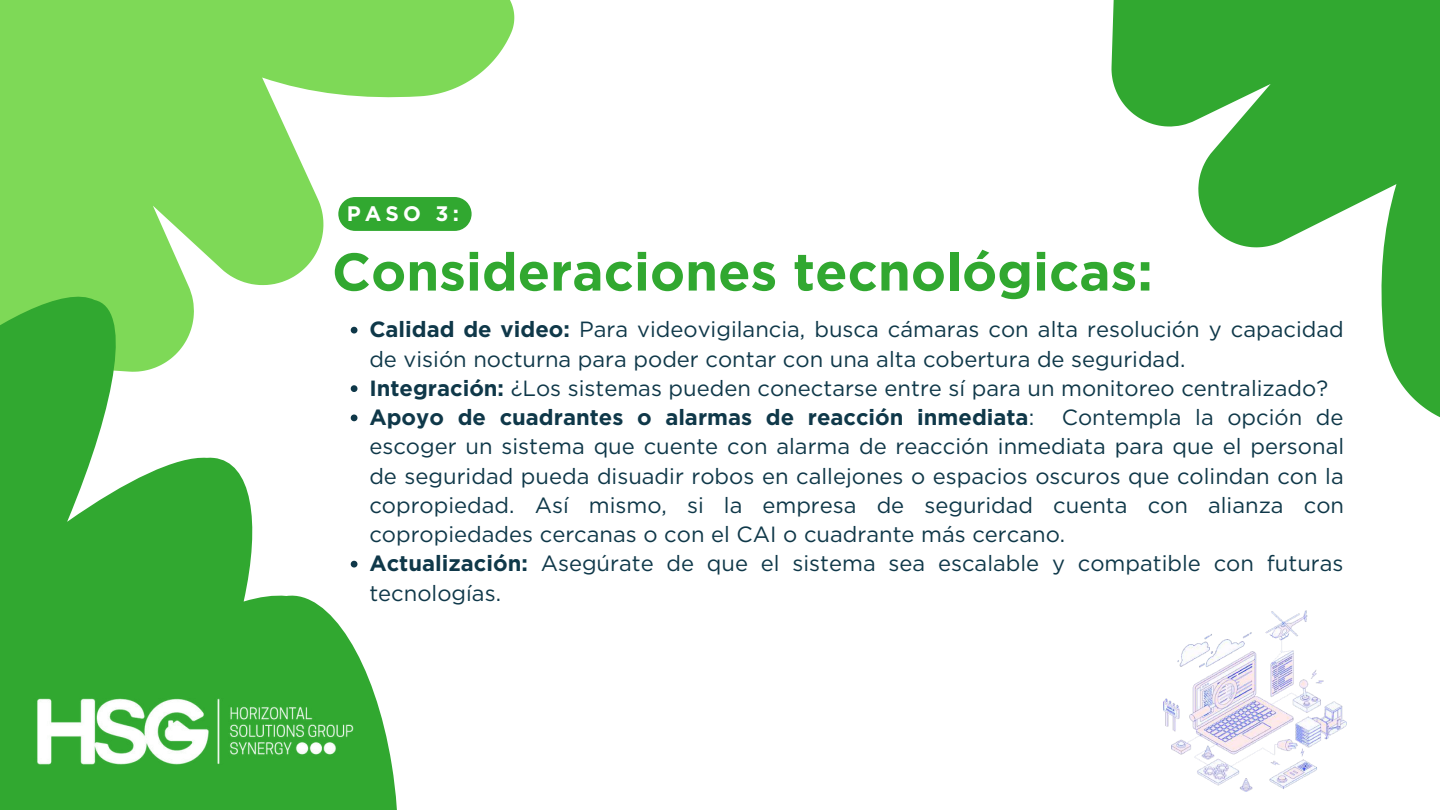
<style>
.page{position:relative;width:1440px;height:810px;background:#fff}
.page>*{position:absolute;margin:0;border:0;box-sizing:border-box;transform-origin:0 0}
.t1{font:700 53px "Gotham";color:#31a830}
.t2{font:22px/29.2px "Gotham";color:#0f3849}
.t3{font:700 21px "Gotham";color:#fff}
.s1{font-weight:700}
</style>
<div class="page">
<svg style="left:0;top:0;width:515px;height:241px;fill:#7ed957"></svg>
<svg style="left:0;top:241px;width:397px;height:569px;fill:#31a830"></svg>
<svg style="left:1111px;top:0;width:329px;height:417px;fill:#31a830"></svg>
<img style="left:33px;top:699px;width:325px;height:66px">
<img style="left:1164px;top:610px;width:182px;height:182px">
<svg style="left:351px;top:327px;width:6px;height:7px"></svg>
<svg style="left:351px;top:385px;width:6px;height:7px"></svg>
<svg style="left:351px;top:415px;width:6px;height:6px"></svg>
<svg style="left:351px;top:561px;width:6px;height:7px"></svg>
<svg style="left:338px;top:197px;width:134px;height:34px;background:#3dad3c"></svg>
<p class="t3" style="left:347px;top:201px;width:114px">PASO 3:</p>
<h1 class="t1" style="left:332px;top:240px;width:822px">Consideraciones tecnológicas:</h1>
<p class="t2" style="left:369px;top:315px;width:976px"><span class="s1">Calidad de video:</span> Para videovigilancia, busca cámaras con alta resolución y capacidad de visión nocturna para poder contar con una alta cobertura de seguridad.<br><span class="s1">Integración:</span> ¿Los sistemas pueden conectarse entre sí para un monitoreo centralizado?<br><span class="s1">Apoyo de cuadrantes o alarmas de reacción inmediata</span>: Contempla la opción de escoger un sistema que cuente con alarma de reacción inmediata para que el personal de seguridad pueda disuadir robos en callejones o espacios oscuros que colindan con la copropiedad. Así mismo, si la empresa de seguridad cuenta con alianza con copropiedades cercanas o con el CAI o cuadrante más cercano.<br><span class="s1">Actualización:</span> Asegúrate de que el sistema sea escalable y compatible con futuras tecnologías.</p>
</div>
